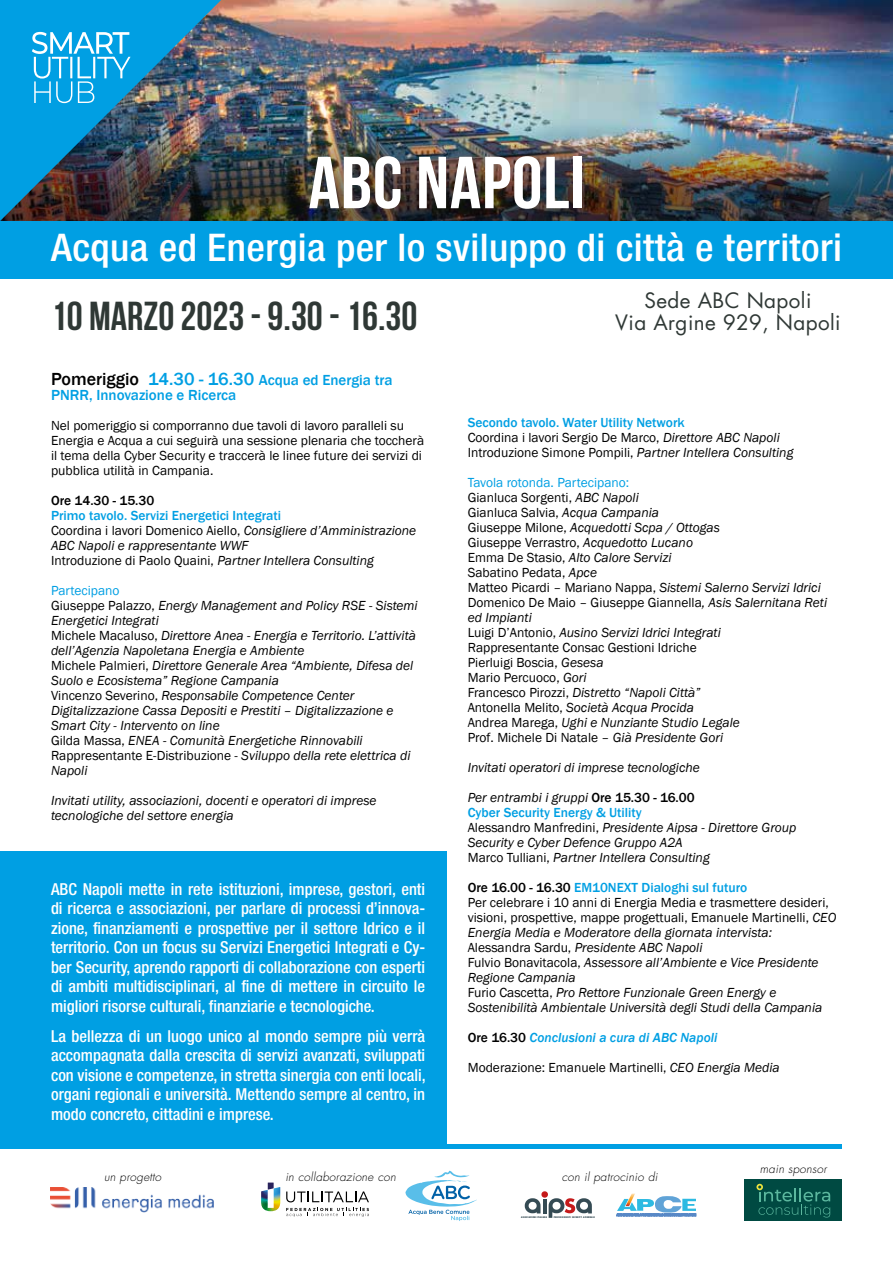
<style>
.page{position:relative;width:893px;height:1263px;background:#fff}
.page>*{position:absolute;margin:0;border:0;box-sizing:border-box;transform-origin:0 0}
.t1{font:73.5px "Bebas Neue";letter-spacing:.01em;color:#fff;scale:1.05 1}
.t2{font:700 40.2px "Bebas Neue";color:#2f3835}
.t3{font:500 condensed 38.1px "Helvetica Neue LT Std";letter-spacing:.01em;color:#fff;scale:1.05 1}
.t4{font:20.7px/22.5px "Futura";letter-spacing:.02em;color:#2f3835;text-align:center}
.t5{font:500 condensed 16.5px/19.5px "Helvetica Neue LT Std";color:#fff;text-align:justify}
.t6{font:500 15px/15px "Franklin Gothic";color:#009fe3}
.t7{font:italic 13.5px/15px "Franklin Gothic";color:#000}
.t8{font:13.5px/15px "Franklin Gothic";color:#000}
.t9{font:italic 500 13.5px "Franklin Gothic";color:#009fe3}
.t10{font:500 13.5px "Franklin Gothic";color:#000}
.t11{font:italic 300 11.7px "Futura";letter-spacing:.02em;color:#000}
.t12{font:800 condensed 2.25px "Futura";letter-spacing:.08em;color:#354b54}
.t13{font:800 condensed 2.25px "Futura";letter-spacing:.06em;color:#354b54}
.s1{font-size:18px;color:#000}
.s2{font-size:18px}
.s3{font-weight:500;font-style:normal;color:#009fe3}
.s4{font-style:normal}
.s5{font-style:normal;color:#009fe3}
.s6{font-weight:500;color:#009fe3}
.s7{font-style:italic}
.s8{color:#009fe3}
.s9{font-weight:500;font-style:normal}
.s10{font-style:normal;color:#000}
</style>
<div class="page">
<img style="left:221px;top:0;width:672px;height:125px">
<div style="left:0;top:221px;width:893px;height:58px;background:#009fe3"></div>
<img style="left:221px;top:125px;width:672px;height:96px">
<img style="left:0;top:0;width:221px;height:221px">
<div style="left:0;top:851px;width:446px;height:297px;background:#009fe3"></div>
<svg style="left:32px;top:32px;width:99px;height:71px;background:#37b2e7"></svg>
<hr style="left:51px;top:1144px;width:791px;height:4px;background:#009fe3">
<img style="left:51px;top:1187px;width:163px;height:25px">
<svg style="left:525px;top:1191px;width:67px;height:27px"></svg>
<hr style="left:543px;top:1199px;width:4px;height:14px;background:#354b54">
<svg style="left:617px;top:1193px;width:79px;height:23px"></svg>
<div style="left:745px;top:1179px;width:97px;height:41px;background:#004a42"></div>
<svg style="left:756px;top:1184px;width:74px;height:33px"></svg>
<svg style="left:261px;top:1182px;width:19px;height:29px"></svg>
<svg style="left:286px;top:1191px;width:83px;height:11px"></svg>
<svg style="left:286px;top:1208px;width:83px;height:9px"></svg>
<svg style="left:405px;top:1171px;width:72px;height:50px"></svg>
<h1 class="t1" style="left:309px;top:142px;width:265px">ABC NAPOLI</h1>
<h3 class="t3" style="left:51px;top:224px;width:755px">Acqua ed Energia per lo sviluppo di città e territori</h3>
<h3 class="t4" style="left:615px;top:289px;width:227px">Sede ABC Napoli<br>Via Argine 929, Napoli</h3>
<h2 class="t2" style="left:51px;top:294px;width:368px">10 MARZO 2023 - 9.30 - 16.30</h2>
<p class="t6" style="left:51px;top:372px;width:343px"><span class="s1">Pomeriggio</span> <span class="s2">14.30 - 16.30</span> Acqua ed Energia tra<br>PNRR, Innovazione e Ricerca</p>
<p class="t8" style="left:51px;top:418px;width:375px">Nel pomeriggio si comporranno due tavoli di lavoro paralleli su Energia e Acqua a cui seguirà una sessione plenaria che toccherà il tema della Cyber Security e traccerà le linee future dei servizi di pubblica utilità in Campania.</p>
<p class="t10" style="left:51px;top:492px;width:105px">Ore 14.30 - 15.30</p>
<p class="t7" style="left:51px;top:508px;width:367px"><span class="s3">Primo tavolo. Servizi Energetici Integrati<br></span><span class="s4">Coordina i lavori Domenico Aiello,</span> Consigliere d’Amministrazione ABC Napoli e rappresentante WWF<br><span class="s4">Introduzione di Paolo Quaini,</span> Partner Intellera Consulting</p>
<p class="t7" style="left:51px;top:583px;width:368px"><span class="s5">Partecipano<br></span><span class="s4">Giuseppe Palazzo,</span> Energy Management and Policy RSE - Sistemi Energetici Integrati<br><span class="s4">Michele Macaluso,</span> Direttore Anea - Energia e Territorio. L’attività dell’Agenzia Napoletana Energia e Ambiente<br><span class="s4">Michele Palmieri,</span> Direttore Generale Area “Ambiente, Difesa del Suolo e Ecosistema” Regione Campania<br><span class="s4">Vincenzo Severino,</span> Responsabile Competence Center Digitalizzazione Cassa Depositi e Prestiti – Digitalizzazione e Smart City - Intervento on line<br><span class="s4">Gilda Massa,</span> ENEA - Comunità Energetiche Rinnovabili <span class="s4">Rappresentante E-Distribuzione -</span> Sviluppo della rete elettrica di Napoli</p>
<p class="t7" style="left:51px;top:793px;width:327px">Invitati utility, associazioni, docenti e operatori di imprese tecnologiche del settore energia</p>
<p class="t5" style="left:51px;top:879px;width:376px">ABC Napoli mette in rete istituzioni, imprese, gestori, enti di ricerca e associazioni, per parlare di processi d’innova&shy;zione, finanziamenti e prospettive per il settore Idrico e il territorio. Con un focus su Servizi Energetici Integrati e Cy&shy;ber Security, aprendo rapporti di collaborazione con esperti di ambiti multidisciplinari, al fine di mettere in circuito le migliori risorse culturali, finanziarie e tecnologiche.</p>
<p class="t5" style="left:51px;top:1026px;width:376px">La bellezza di un luogo unico al mondo sempre più verrà accompagnata dalla crescita di servizi avanzati, sviluppati con visione e competenze, in stretta sinergia con enti locali, organi regionali e università. Mettendo sempre al centro, in modo concreto, cittadini e imprese.</p>
<p class="t11" style="left:104px;top:1170px;width:59px">un progetto</p>
<p class="t11" style="left:285px;top:1170px;width:112px">in collaborazione con</p>
<p class="t8" style="left:468px;top:415px;width:327px"><span class="s6">Secondo tavolo. Water Utility Network<br></span>Coordina i lavori Sergio De Marco, <span class="s7">Direttore ABC Napoli<br></span>Introduzione Simone Pompili, <span class="s7">Partner Intellera Consulting</span></p>
<p class="t8" style="left:468px;top:475px;width:361px"><span class="s8">Tavola rotonda. Partecipano:<br></span>Gianluca Sorgenti, <span class="s7">ABC Napoli<br></span>Gianluca Salvia, <span class="s7">Acqua Campania<br></span>Giuseppe Milone, <span class="s7">Acquedotti Scpa / Ottogas<br></span>Giuseppe Verrastro, <span class="s7">Acquedotto Lucano<br></span>Emma De Stasio, <span class="s7">Alto Calore Servizi<br></span>Sabatino Pedata, <span class="s7">Apce<br></span>Matteo Picardi – Mariano Nappa, <span class="s7">Sistemi Salerno Servizi Idrici </span>Domenico De Maio – Giuseppe Giannella<span class="s7">, Asis Salernitana Reti ed Impianti<br></span>Luigi D’Antonio, <span class="s7">Ausino Servizi Idrici Integrati<br></span>Rappresentante Consac Gestioni Idriche<br>Pierluigi Boscia, <span class="s7">Gesesa<br></span>Mario Percuoco, <span class="s7">Gori<br></span>Francesco Pirozzi, <span class="s7">Distretto “Napoli Città”<br></span>Antonella Melito, <span class="s7">Società Acqua Procida<br></span>Andrea Marega, <span class="s7">Ughi e Nunziante Studio Legale<br></span>Prof. Michele Di Natale – <span class="s7">Già Presidente Gori</span></p>
<p class="t7" style="left:468px;top:760px;width:233px">Invitati operatori di imprese tecnologiche</p>
<p class="t7" style="left:468px;top:790px;width:330px">Per entrambi i gruppi <span class="s9">Ore 15.30 - 16.00<br></span><span class="s3">Cyber Security Energy &amp; Utility<br></span><span class="s4">Alessandro Manfredini,</span> Presidente Aipsa - Direttore Group Security e Cyber Defence Gruppo A2A<br><span class="s4">Marco Tulliani,</span> Partner Intellera Consulting</p>
<p class="t7" style="left:468px;top:880px;width:370px"><span class="s9">Ore 16.00 - 16.30</span> <span class="s3">EM10NEXT Dialoghi sul futuro<br></span><span class="s4">Per celebrare i 10 anni di Energia Media e trasmettere desideri, visioni, prospettive, mappe progettuali, Emanuele Martinelli,</span> CEO Energia Media e Moderatore della giornata intervista:<br><span class="s4">Alessandra Sardu,</span> Presidente ABC Napoli<br><span class="s4">Fulvio Bonavitacola,</span> Assessore all’Ambiente e Vice Presidente Regione Campania<br><span class="s4">Furio Cascetta,</span> Pro Rettore Funzionale Green Energy e Sostenibilità Ambientale Università degli Studi della Campania</p>
<p class="t9" style="left:468px;top:1029px;width:251px"><span class="s10">Ore 16.30</span> Conclusioni a cura di ABC Napoli</p>
<p class="t8" style="left:468px;top:1060px;width:314px">Moderazione: Emanuele Martinelli, <span class="s7">CEO Energia Media</span></p>
<p class="t11" style="left:562px;top:1170px;width:97px">con il patrocinio di</p>
<p class="t13" style="left:521px;top:1215px;width:27px">ASSOCIAZIONE ITALIANA</p>
<p class="t12" style="left:554px;top:1215px;width:43px">PROFESSIONISTI SECURITY AZIENDALE</p>
<p class="t11" style="left:760px;top:1161px;width:68px">main sponsor</p>
</div>
